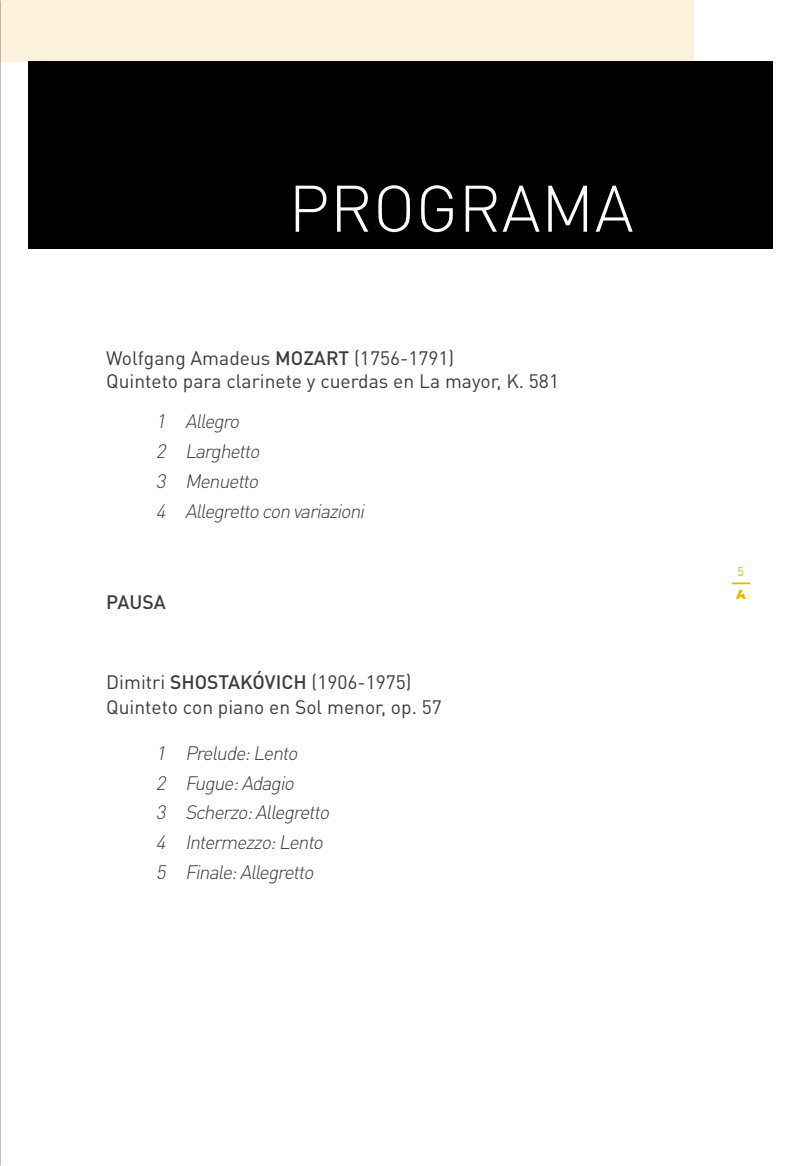
<style>
.page{position:relative;width:794px;height:1166px;background:#fff}
.page>*{position:absolute;margin:0;border:0;box-sizing:border-box;transform-origin:0 0}
.t1{font:300 64.75px "DIN Pro";letter-spacing:.01em;color:#fff}
.t2{font:19.25px/22.8px "DIN Pro";color:#3c3c3b}
.t3{font:italic 300 19.25px/29.8px "DIN Pro";color:#3c3c3b}
.t4{font:500 19.25px "DIN Pro";color:#3c3c3b}
.t5{font:12.25px "DIN Pro";color:#e8ab12}
.s1{font-weight:500}
</style>
<div class="page">
<div style="left:0;top:0;width:693px;height:61px;background:#fbf1dc"></div>
<div style="left:28px;top:61px;width:744px;height:188px;background:#000"></div>
<svg style="left:0;top:0;width:1px;height:499px"></svg>
<hr style="left:0;top:499px;width:1px;height:667px;background:#c0c0c0">
<svg style="left:731px;top:582px;width:19px;height:17px"></svg>
<h1 class="t1" style="left:288px;top:164px;width:346px">PROGRAMA</h1>
<p class="t2" style="left:106px;top:346px;width:454px">Wolfgang Amadeus <span class="s1">MOZART</span> (1756-1791)<br>Quinteto para clarinete y cuerdas en La mayor, K. 581</p>
<p class="t3" style="left:156px;top:406px;width:214px">1 Allegro<br>2 Larghetto<br>3 Menuetto<br>4 Allegrettoconvariazioni</p>
<p class="t4" style="left:106px;top:588px;width:61px">PAUSA</p>
<p class="t2" style="left:106px;top:669px;width:337px;line-height:25.2px">Dimitri <span class="s1">SHOSTAKÓVICH</span> (1906-1975)<br>Quinteto con piano en Sol menor, op. 57</p>
<p class="t3" style="left:156px;top:737px;width:179px">1 Prelude:Lento<br>2 Fugue:Adagio<br>3 Scherzo:Allegretto<br>4 Intermezzo:Lento<br>5 Finale:Allegretto</p>
<p class="t5" style="left:737px;top:563px;width:8px">5</p>
</div>
